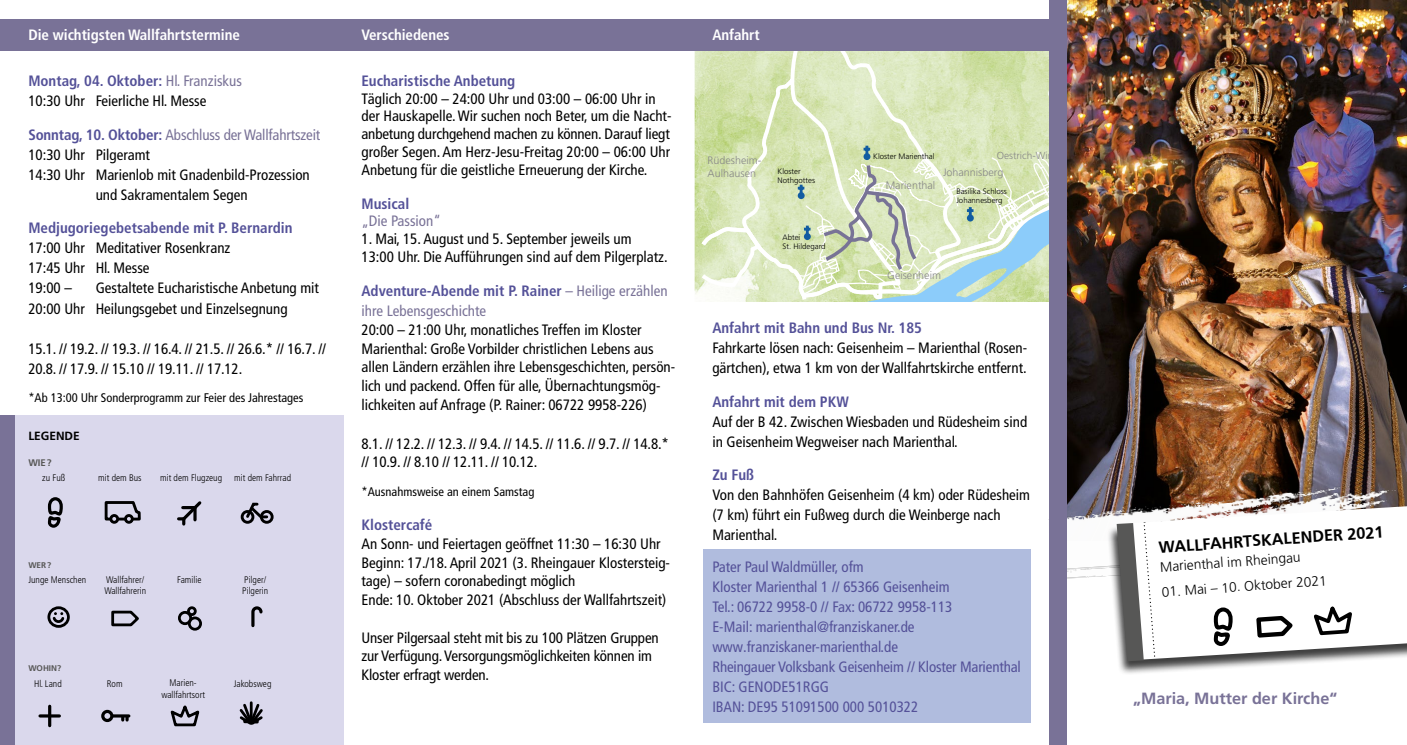
<style>
.page{position:relative;width:1407px;height:745px;background:#fff}
.page>*{position:absolute;margin:0;border:0;box-sizing:border-box;transform-origin:0 0}
.t1{font:700 16.25px "Frutiger LT Pro";color:#797297}
.t2{font:700 16.25px "Frutiger LT Pro";color:#000}
.t3{font:condensed 15px/18.8px "Frutiger LT Pro";color:#000}
.t4{font:condensed 15px/20px "Frutiger LT Pro";color:#545198}
.t5{font:700 condensed 15px "Frutiger LT Pro";color:#545198}
.t6{font:condensed 15px/20px "Frutiger LT Pro";color:#797297}
.t7{font:700 condensed 15px "Frutiger LT Pro";letter-spacing:-.005em;color:#fff}
.t8{font:300 13.75px "Frutiger LT Pro";color:#000}
.t9{font:condensed 12.5px "Frutiger LT Pro";color:#000}
.t10{font:700 11.88px "Frutiger LT Pro";color:#000}
.t11{font:300 10.75px/12.9px "Frutiger LT Pro";color:#878787}
.t12{font:300 10.12px "Frutiger LT Pro";color:#878787}
.t13{font:700 9.62px "Frutiger LT Pro";color:#575756}
.t14{font:300 condensed 9.5px/11.5px "Frutiger LT Pro";color:#000}
.t15{font:700 8.25px "Frutiger LT Pro";color:#575756}
.t16{font:300 7.88px/9.4px "Frutiger LT Pro";color:#000}
.s1{font-weight:700;color:#545198}
.s2{color:#797297}
</style>
<div class="page">
<svg style="left:697px;top:50px;width:61px;height:252px;background:#d8e5b9"></svg>
<svg style="left:758px;top:50px;width:291px;height:252px;background:#d4e3c0"></svg>
<div style="left:703px;top:548px;width:328px;height:173px;background:#b0bcde"></div>
<img style="left:1067px;top:0;width:340px;height:451px">
<div style="left:0;top:19px;width:1053px;height:31px;background:#797297"></div>
<img style="left:1048px;top:451px;width:359px;height:128px">
<div style="left:1107px;top:505px;width:300px;height:169px;background:#000;opacity:.75"></div>
<svg style="left:1122px;top:506px;width:285px;height:153px"></svg>
<svg style="left:1254px;top:613px;width:42px;height:26px"></svg>
<svg style="left:1210px;top:605px;width:26px;height:42px"></svg>
<svg style="left:1116px;top:521px;width:40px;height:145px"></svg>
<div style="left:0;top:415px;width:344px;height:329px;background:#dad8ec"></div>
<div style="left:0;top:415px;width:14px;height:329px;background:#797297"></div>
<svg style="left:1309px;top:603px;width:46px;height:33px"></svg>
<hr style="left:48px;top:705px;width:3px;height:20px;background:#000">
<hr style="left:40px;top:714px;width:19px;height:3px;background:#000">
<hr style="left:113px;top:714px;width:16px;height:3px;background:#000">
<div style="left:101px;top:709px;width:12px;height:12px;border:3px solid #000;border-radius:50%"></div>
<svg style="left:121px;top:717px;width:8px;height:2px"></svg>
<svg style="left:170px;top:705px;width:30px;height:22px"></svg>
<svg style="left:239px;top:701px;width:24px;height:24px"></svg>
<div style="left:260px;top:509px;width:14px;height:14px;border:3px solid #000;border-radius:50%"></div>
<div style="left:241px;top:509px;width:13px;height:14px;border:3px solid #000;border-radius:50%"></div>
<svg style="left:244px;top:502px;width:26px;height:18px"></svg>
<svg style="left:47px;top:497px;width:16px;height:31px"></svg>
<svg style="left:104px;top:501px;width:37px;height:20px"></svg>
<div style="left:109px;top:513px;width:10px;height:10px;border:3px solid #000;border-radius:50%"></div>
<div style="left:124px;top:513px;width:10px;height:10px;border:3px solid #000;border-radius:50%"></div>
<svg style="left:179px;top:501px;width:23px;height:22px"></svg>
<svg style="left:111px;top:610px;width:28px;height:17px"></svg>
<svg style="left:251px;top:606px;width:12px;height:22px"></svg>
<div style="left:187px;top:606px;width:10px;height:9px;border:3px solid #000;border-radius:50%"></div>
<div style="left:178px;top:610px;width:14px;height:14px;border:3px solid #000;border-radius:50%"></div>
<div style="left:188px;top:616px;width:14px;height:14px;border:3px solid #000;border-radius:50%"></div>
<div style="left:47px;top:606px;width:23px;height:21px;border:3px solid #000;border-radius:50%"></div>
<svg style="left:51px;top:611px;width:15px;height:13px"></svg>
<div style="left:1049px;top:0;width:18px;height:744px;background:#797297"></div>
<p class="t7" style="left:28px;top:25px;width:213px">Die wichtigsten Wallfahrtstermine</p>
<p class="t7" style="left:361px;top:25px;width:90px">Verschiedenes</p>
<p class="t3" style="left:28px;top:71px;width:215px;line-height:20px"><span class="s1">Montag, 04. Oktober:</span> <span class="s2">Hl. Franziskus<br></span>10:30 Uhr Feierliche Hl. Messe</p>
<p class="t6" style="left:28px;top:124px;width:293px"><span class="s1">Sonntag, 10. Oktober:</span> Abschluss der Wallfahrtszeit</p>
<p class="t3" style="left:28px;top:145px;width:123px">10:30 Uhr Pilgeramt</p>
<p class="t3" style="left:28px;top:165px;width:283px">14:30 Uhr Marienlob mit Gnadenbild-Prozession</p>
<p class="t3" style="left:96px;top:185px;width:153px">und Sakramentalem Segen</p>
<p class="t5" style="left:28px;top:219px;width:266px">Medjugoriegebetsabende mit P. Bernardin</p>
<p class="t3" style="left:28px;top:238px;width:204px;line-height:20px">17:00 Uhr Meditativer Rosenkranz<br>17:45 Uhr Hl. Messe<br>19:00 –</p>
<p class="t3" style="left:28px;top:278px;width:292px;line-height:20px;text-indent:67px">Gestaltete Eucharistische Anbetung mit<br>20:00 Uhr Heilungsgebet und Einzelsegnung</p>
<p class="t3" style="left:28px;top:338px;width:299px;line-height:20px">15.1. // 19.2. // 19.3. // 16.4. // 21.5. // 26.6.* // 16.7. //<br>20.8. // 17.9. // 15.10 // 19.11. // 17.12.</p>
<p class="t9" style="left:28px;top:390px;width:277px">*Ab 13:00 Uhr Sonderprogramm zur Feier des Jahrestages</p>
<p class="t10" style="left:28px;top:428px;width:53px">LEGENDE</p>
<p class="t13" style="left:28px;top:456px;width:25px">WIE?</p>
<p class="t14" style="left:42px;top:471px;width:24px">zu Fuß</p>
<p class="t14" style="left:98px;top:471px;width:45px">mit dem Bus</p>
<p class="t14" style="left:160px;top:471px;width:63px">mit dem Flugzeug</p>
<p class="t14" style="left:234px;top:471px;width:58px">mit dem Fahrrad</p>
<p class="t15" style="left:28px;top:559px;width:24px">WER?</p>
<p class="t14" style="left:28px;top:573px;width:59px">Junge Menschen</p>
<p class="t14" style="left:104px;top:573px;width:43px">Wallfahrer/<br>Wallfahrerin</p>
<p class="t14" style="left:177px;top:573px;width:26px">Familie</p>
<p class="t14" style="left:242px;top:573px;width:27px">Pilger/<br>Pilgerin</p>
<p class="t15" style="left:28px;top:663px;width:34px">WOHIN?</p>
<p class="t14" style="left:34px;top:677px;width:29px">Hl. Land</p>
<p class="t14" style="left:107px;top:677px;width:17px">Rom</p>
<p class="t14" style="left:170px;top:677px;width:29px">Marien-</p>
<p class="t14" style="left:234px;top:677px;width:39px">Jakobsweg</p>
<p class="t14" style="left:161px;top:688px;width:45px">wallfahrtsort</p>
<p class="t5" style="left:361px;top:72px;width:155px">Eucharistische Anbetung</p>
<p class="t3" style="left:361px;top:89px;width:311px;line-height:17.8px">Täglich 20:00 – 24:00 Uhr und 03:00 – 06:00 Uhr in der Hauskapelle. Wir suchen noch Beter, um die Nacht&shy;anbetung durchgehend machen zu können. Darauf liegt großer Segen. Am Herz-Jesu-Freitag 20:00 – 06:00 Uhr Anbetung für die geistliche Erneuerung der Kirche.</p>
<p class="t5" style="left:361px;top:194px;width:49px">Musical</p>
<p class="t6" style="left:361px;top:211px;width:81px">„Die Passion“</p>
<p class="t3" style="left:361px;top:230px;width:308px;line-height:18px">1. Mai, 15. August und 5. September jeweils um<br>13:00 Uhr. Die Aufführungen sind auf dem Pilgerplatz.</p>
<p class="t6" style="left:361px;top:281px;width:308px"><span class="s1">Adventure-Abende mit P. Rainer</span> – Heilige erzählen ihre Lebensgeschichte</p>
<p class="t3" style="left:361px;top:320px;width:315px">20:00 – 21:00 Uhr, monatliches Treffen im Kloster Marienthal: Große Vorbilder christlichen Lebens aus allen Ländern erzählen ihre Lebensgeschichten, persön&shy;lich und packend. Offen für alle, Übernachtungsmög&shy;lichkeiten auf Anfrage (P. Rainer: 06722 9958-226)</p>
<p class="t3" style="left:361px;top:434px;width:309px">8.1. // 12.2. // 12.3. // 9.4. // 14.5. // 11.6. // 9.7. // 14.8.* // 10.9. // 8.10 // 12.11. // 10.12.</p>
<p class="t9" style="left:361px;top:484px;width:174px">*Ausnahmsweise an einem Samstag</p>
<p class="t5" style="left:361px;top:515px;width:72px">Klostercafé</p>
<p class="t3" style="left:361px;top:534px;width:310px">An Sonn- und Feiertagen geöffnet 11:30 – 16:30 Uhr Beginn: 17./18. April 2021 (3. Rheingauer Klostersteig&shy;tage) – sofern coronabedingt möglich<br>Ende: 10. Oktober 2021 (Abschluss der Wallfahrtszeit)</p>
<p class="t3" style="left:361px;top:627px;width:299px">Unser Pilgersaal steht mit bis zu 100 Plätzen Gruppen zur Verfügung. Versorgungsmöglichkeiten können im<br>Kloster erfragt werden.</p>
<p class="t7" style="left:712px;top:25px;width:49px">Anfahrt</p>
<p class="t11" style="left:707px;top:154px;width:55px">Rüdesheim-<br>Aulhausen</p>
<p class="t16" style="left:777px;top:166px;width:39px">Kloster<br>Nothgottes</p>
<p class="t16" style="left:782px;top:232px;width:44px">Abtei<br>St. Hildegard</p>
<p class="t16" style="left:873px;top:151px;width:63px">Kloster Marienthal</p>
<p class="t11" style="left:886px;top:179px;width:51px">Marienthal</p>
<p class="t12" style="left:997px;top:150px;width:70px">Oestrich-Winkel</p>
<p class="t16" style="left:956px;top:186px;width:52px">Basilika Schloss<br>Johannesberg</p>
<p class="t11" style="left:943px;top:166px;width:62px">Johannisberg</p>
<p class="t11" style="left:887px;top:268px;width:55px">Geisenheim</p>
<p class="t5" style="left:712px;top:318px;width:211px">Anfahrt mit Bahn und Bus Nr. 185</p>
<p class="t3" style="left:712px;top:337px;width:316px;line-height:20px">Fahrkarte lösen nach: Geisenheim – Marienthal (Rosen&shy;gärtchen), etwa 1 km von der Wallfahrtskirche entfernt.</p>
<p class="t5" style="left:712px;top:392px;width:138px">Anfahrt mit dem PKW</p>
<p class="t3" style="left:712px;top:411px;width:316px;line-height:20px">Auf der B 42. Zwischen Wiesbaden und Rüdesheim sind in Geisenheim Wegweiser nach Marienthal.</p>
<p class="t5" style="left:712px;top:466px;width:43px">Zu Fuß</p>
<p class="t3" style="left:712px;top:485px;width:319px;line-height:20px">Von den Bahnhöfen Geisenheim (4 km) oder Rüdesheim (7 km) führt ein Fußweg durch die Weinberge nach<br>Marienthal.</p>
<p class="t4" style="left:712px;top:556px;width:310px">Pater Paul Waldmüller, ofm<br>Kloster Marienthal 1 // 65366 Geisenheim<br>Tel.: 06722 9958-0 // Fax: 06722 9958-113<br>E-Mail: marienthal@franziskaner.de www.franziskaner-marienthal.de<br>Rheingauer Volksbank Geisenheim // Kloster Marienthal BIC: GENODE51RGG<br>IBAN: DE95 51091500 000 5010322</p>
<p class="t2" style="left:1158px;top:537px;width:227px;rotate:-4deg">WALLFAHRTSKALENDER 2021</p>
<p class="t8" style="left:1159px;top:558px;width:142px;rotate:-4deg">Marienthal im Rheingau</p>
<p class="t8" style="left:1161px;top:583px;width:167px;rotate:-4deg">01. Mai – 10. Oktober 2021</p>
<p class="t1" style="left:1133px;top:688px;width:205px">„Maria, Mutter der Kirche“</p>
</div>
